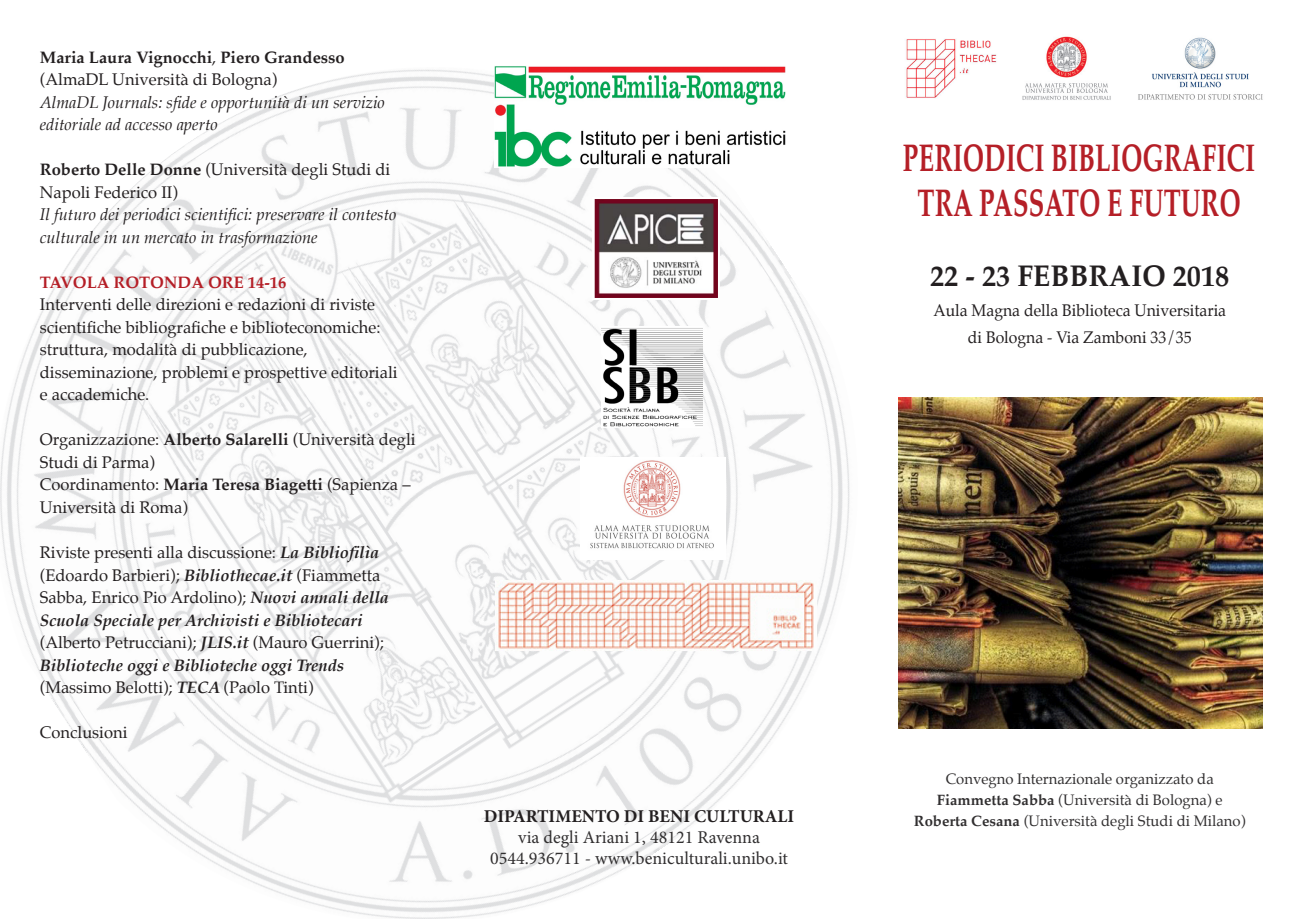
<style>
.page{position:relative;width:1289px;height:919px;background:#fff}
.page>*{position:absolute;margin:0;border:0;box-sizing:border-box;transform-origin:0 0}
.t1{font:700 38.25px/45px "Palatino";letter-spacing:.005em;color:#b51f27;text-align:center;scale:.67 1}
.t2{font:700 29.7px "Palatino";color:#231f20;scale:.95 1}
.t3{font:18px "Minion Pro";color:#312f30}
.t4{font:700 18px "Minion Pro";color:#231f20}
.t5{font:16.5px/22.5px "Palatino";color:#231f20}
.t6{font:italic 16.5px/22.5px "Palatino";color:#231f20}
.t7{font:16.5px/27px "Palatino";color:#231f20;text-align:center;scale:.95 1}
.t8{font:700 16.5px/22.5px "Palatino";color:#231f20}
.t9{font:700 16.5px "Palatino";color:#b51f27}
.t10{font:14.85px/21px "Palatino";color:#312f30;text-align:center}
.s1{font-weight:400}
.s2{font-weight:700}
.s3{font-weight:700;font-style:italic}
</style>
<div class="page">
<img style="left:0;top:69px;width:901px;height:849px">
<img style="left:898px;top:397px;width:364px;height:331px">
<img style="left:494px;top:66px;width:292px;height:101px">
<img style="left:593px;top:198px;width:126px;height:102px">
<img style="left:601px;top:326px;width:101px;height:102px">
<img style="left:580px;top:457px;width:145px;height:102px">
<img style="left:495px;top:580px;width:321px;height:70px">
<img style="left:1022px;top:36px;width:89px;height:64px">
<img style="left:899px;top:39px;width:98px;height:64px">
<img style="left:1138px;top:37px;width:125px;height:63px">
<p class="t8" style="left:40px;top:45px;width:306px">Maria Laura Vignocchi<span class="s1">,</span> Piero Grandesso <span class="s1">(AlmaDL Università di Bologna)</span></p>
<p class="t6" style="left:40px;top:91px;width:346px">AlmaDL Journals: sfide e opportunità di un servizio editoriale ad accesso aperto</p>
<p class="t5" style="left:40px;top:158px;width:352px"><span class="s2">Roberto Delle Donne</span> (Università degli Studi di<br>Napoli Federico II)</p>
<p class="t6" style="left:40px;top:203px;width:358px">Il futuro dei periodici scientifici: preservare il contesto culturale in un mercato in trasformazione</p>
<p class="t9" style="left:40px;top:268px;width:248px">TAVOLA ROTONDA ORE 14-16</p>
<p class="t5" style="left:40px;top:293px;width:359px">Interventi delle direzioni e redazioni di riviste scientifiche bibliografiche e biblioteconomiche: struttura, modalità di pubblicazione, disseminazione, problemi e prospettive editoriali</p>
<p class="t5" style="left:40px;top:383px;width:111px">e accademiche.</p>
<p class="t5" style="left:40px;top:428px;width:377px">Organizzazione: <span class="s2">Alberto Salarelli</span> (Università degli<br>Studi di Parma)</p>
<p class="t5" style="left:40px;top:473px;width:372px">Coordinamento: <span class="s2">Maria Teresa Biagetti</span> (Sapienza –<br>Università di Roma)</p>
<p class="t5" style="left:40px;top:541px;width:350px">Riviste presenti alla discussione: <span class="s3">La Bibliofilìa </span>(Edoardo Barbieri); <span class="s3">Bibliothecae.it</span> (Fiammetta Sabba, Enrico Pio Ardolino); <span class="s3">Nuovi annali della Scuola Speciale per Archivisti e Bibliotecari </span>(Alberto Petrucciani); <span class="s3">JLIS.it</span> (Mauro Guerrini); <span class="s3">Biblioteche oggi e Biblioteche oggi Trends </span>(Massimo Belotti); <span class="s3">TECA</span> (Paolo Tinti)</p>
<p class="t5" style="left:40px;top:721px;width:89px">Conclusioni</p>
<p class="t4" style="left:484px;top:803px;width:312px">DIPARTIMENTO DI BENI CULTURALI</p>
<p class="t3" style="left:518px;top:825px;width:243px">via degli Ariani 1, 48121 Ravenna</p>
<p class="t3" style="left:490px;top:846px;width:299px">0544.936711 - www.beniculturali.unibo.it</p>
<p class="t1" style="left:902px;top:134px;width:527px">PERIODICI BIBLIOGRAFICI<br>TRA PASSATO E FUTURO</p>
<p class="t2" style="left:930px;top:250px;width:317px">22 - 23 FEBBRAIO 2018</p>
<p class="t7" style="left:933px;top:297px;width:309px">Aula Magna della Biblioteca Universitaria di Bologna - Via Zamboni 33/35</p>
<p class="t10" style="left:913px;top:768px;width:333px">Convegno Internazionale organizzato da<br><span class="s2">Fiammetta Sabba</span> (Università di Bologna) e<br><span class="s2">Roberta Cesana</span> (Università degli Studi di Milano)</p>
</div>
